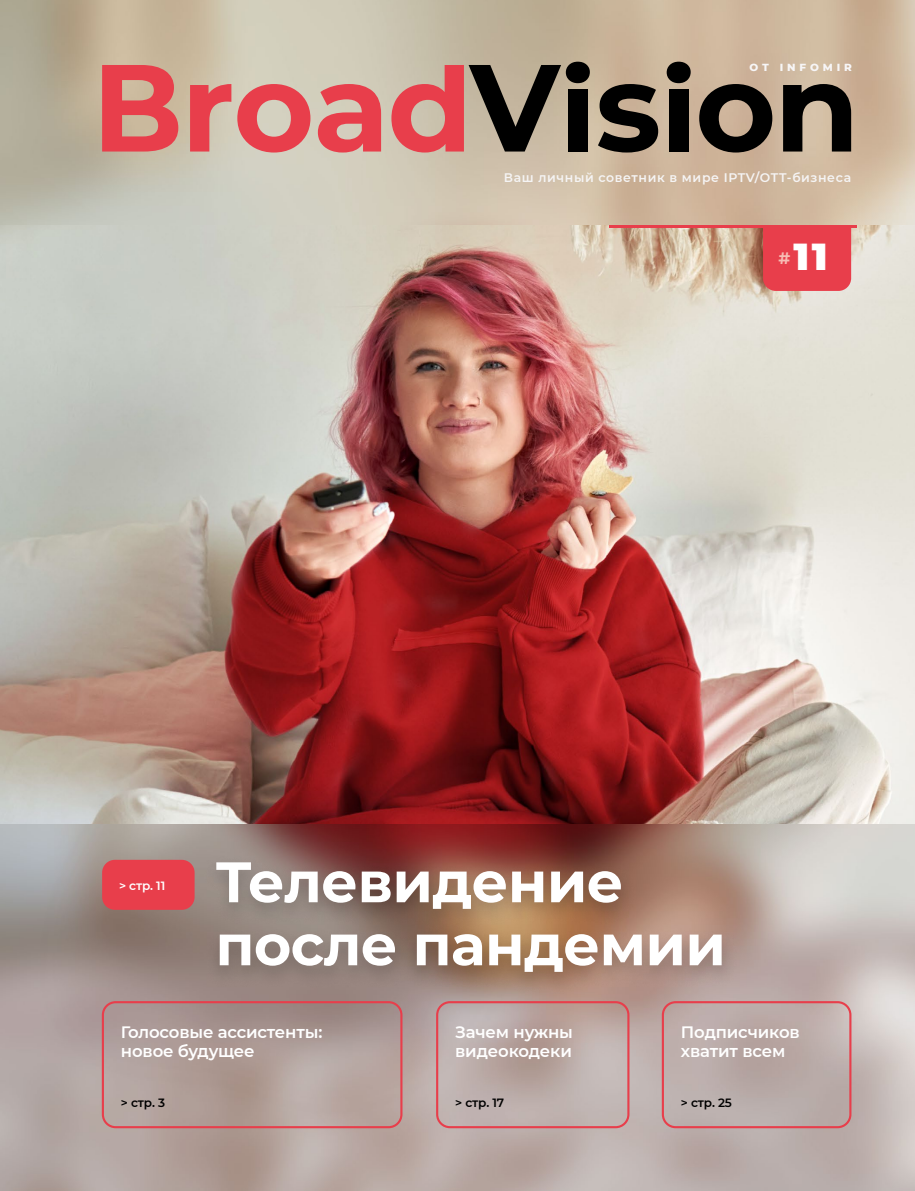
<style>
.page{position:relative;width:915px;height:1191px;background:#fff}
.page>*{position:absolute;margin:0;border:0;box-sizing:border-box;transform-origin:0 0}
.t1{font:700 57px/63px "Montserrat";letter-spacing:-.01em;color:#fff}
.t2{font:900 37.5px "Montserrat";color:#fff}
.t3{font:600 16.5px/19.5px "Montserrat";letter-spacing:-.01em;color:#fff}
.t4{font:700 16.5px "Montserrat";color:#f7bcb4}
.t5{font:600 12.45px "Montserrat";letter-spacing:.05em;color:#f5f4f4}
.t6{font:600 12px "Montserrat";letter-spacing:-.01em;color:#000}
.t7{font:600 12px "Montserrat";color:#fff}
.t8{font:800 10.5px "Montserrat";letter-spacing:.37em;color:#f7f6f7}
</style>
<div class="page">
<img style="left:0;top:0;width:914px;height:1191px">
<img style="left:0;top:225px;width:914px;height:598px">
<svg style="left:102px;top:65px;width:76px;height:86px;background:#df6162"></svg>
<svg style="left:190px;top:84px;width:41px;height:67px;background:#de7575"></svg>
<svg style="left:237px;top:84px;width:73px;height:68px;background:#df7879"></svg>
<svg style="left:318px;top:84px;width:63px;height:68px;background:#e16a6e"></svg>
<svg style="left:391px;top:62px;width:198px;height:90px;background:#a1746a"></svg>
<div style="left:568px;top:89px;width:19px;height:62px;background:#000"></div>
<svg style="left:597px;top:84px;width:61px;height:68px;background:#4f463c"></svg>
<svg style="left:666px;top:62px;width:24px;height:21px"></svg>
<div style="left:668px;top:89px;width:20px;height:62px;background:#000"></div>
<svg style="left:699px;top:84px;width:73px;height:68px;background:#51463c"></svg>
<svg style="left:782px;top:84px;width:68px;height:67px;background:#4d453c"></svg>
<div style="left:202px;top:856px;width:535px;height:139px;background:#000;opacity:.2"></div>
<div style="left:436px;top:1001px;width:193px;height:127px;border:2px solid #e83e4b;border-radius:13px"></div>
<div style="left:661px;top:1001px;width:190px;height:127px;border:2px solid #e83e4b;border-radius:13px"></div>
<div style="left:102px;top:1001px;width:300px;height:127px;border:2px solid #e83e4b;border-radius:13px"></div>
<div style="left:102px;top:859px;width:92px;height:50px;background:#e83e4b;border-radius:13px"></div>
<hr style="left:608px;top:225px;width:248px;height:2px;background:#e83e4b">
<div style="left:762px;top:227px;width:88px;height:64px;background:#e83e4b"></div>
<p class="t8" style="left:749px;top:60px;width:104px">ОТ INFOMIR</p>
<p class="t5" style="left:503px;top:168px;width:348px">Ваш личный советник в мире IPTV/OTT-бизнеса</p>
<p class="t4" style="left:778px;top:246px;width:13px">#</p>
<h2 class="t2" style="left:793px;top:229px;width:36px">11</h2>
<p class="t7" style="left:119px;top:877px;width:48px">&gt; стр. 11</p>
<h1 class="t1" style="left:215px;top:847px;width:511px">Телевидение после пандемии</h1>
<p class="t3" style="left:121px;top:1021px;width:203px">Голосовые ассистенты: новое будущее</p>
<p class="t6" style="left:121px;top:1094px;width:46px">&gt; стр. 3</p>
<p class="t3" style="left:455px;top:1021px;width:119px">Зачем нужны видеокодеки</p>
<p class="t6" style="left:455px;top:1094px;width:50px">&gt; стр. 17</p>
<p class="t3" style="left:680px;top:1021px;width:120px">Подписчиков хватит всем</p>
<p class="t6" style="left:680px;top:1094px;width:52px">&gt; стр. 25</p>
</div>
